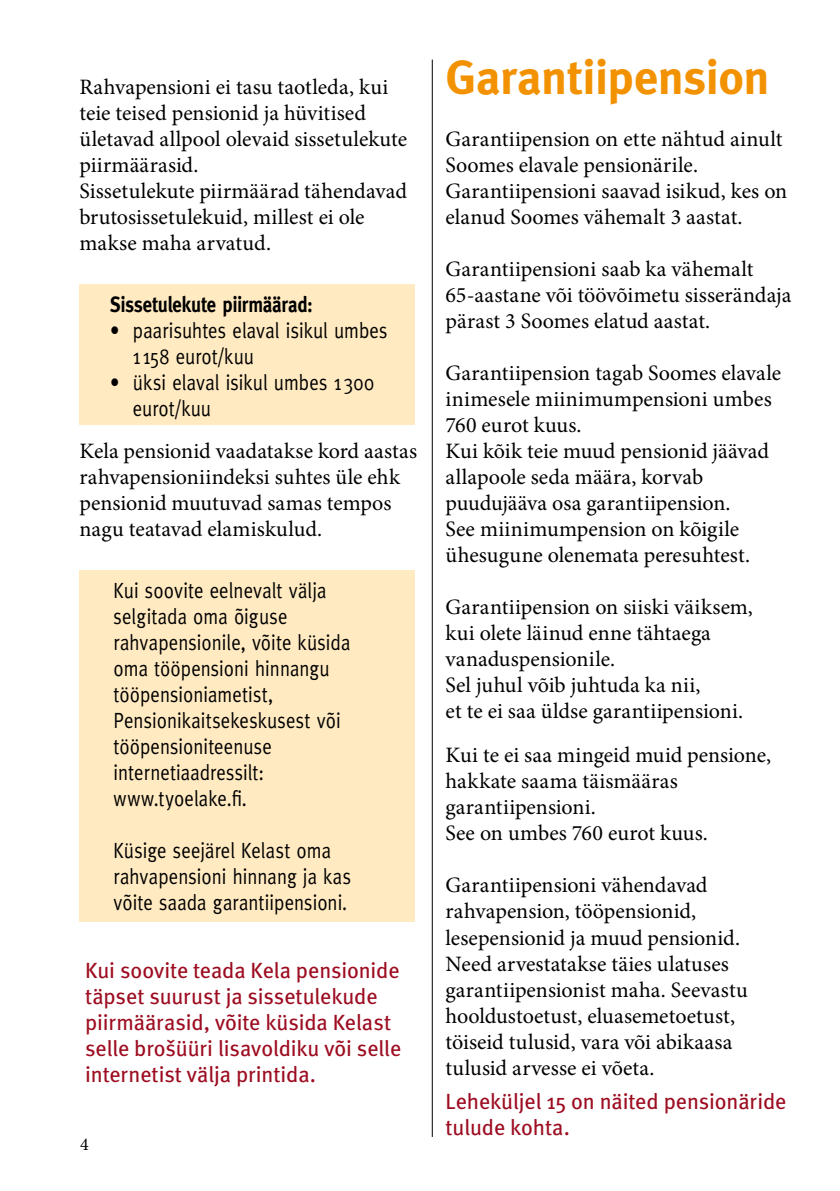
<style>
.page{position:relative;width:840px;height:1191px;background:#fff}
.page>*{position:absolute;margin:0;border:0;box-sizing:border-box;transform-origin:0 0}
.t1{font:700 48px "Meta";letter-spacing:-.01em;color:#f39200}
.t2{font:22px/26px "Minion Pro";letter-spacing:.005em;color:#000}
.t3{font:22px/26px "Meta";letter-spacing:.005em;color:#000;scale:.85 1}
.t4{font:22px/26px "Meta";letter-spacing:-.005em;color:#9d0d21}
.t5{font:700 22px "Meta";letter-spacing:-.005em;color:#000;scale:.85 1}
.t6{font:18px "Minion Pro";color:#000}
</style>
<div class="page">
<div style="left:79px;top:284px;width:336px;height:140px;background:#ffeac1"></div>
<div style="left:79px;top:570px;width:336px;height:351px;background:#ffeac1"></div>
<hr style="left:431px;top:60px;width:1px;height:1077px;background:#000">
<p class="t2" style="left:79px;top:74px;width:329px">Rahvapensioni ei tasu taotleda, kui teie teised pensionid ja hüvitised ületavad allpool olevaid sissetulekute piirmäärasid.<br>Sissetulekute piirmäärad tähendavad brutosissetulekuid, millest ei ole makse maha arvatud.</p>
<p class="t5" style="left:110px;top:292px;width:240px">Sissetulekute piirmäärad:</p>
<p class="t3" style="left:133px;top:317px;width:301px;text-indent:-23px">• paarisuhtes elaval isikul umbes<br>1 158 eurot/kuu</p>
<p class="t3" style="left:133px;top:369px;width:285px;text-indent:-23px">• üksi elaval isikul umbes 1300 eurot/kuu</p>
<p class="t2" style="left:79px;top:438px;width:339px">Kela pensionid vaadatakse kord aastas rahvapensioniindeksi suhtes üle ehk pensionid muutuvad samas tempos nagu teatavad elamiskulud.</p>
<p class="t3" style="left:113px;top:577px;width:280px">Kui soovite eelnevalt välja selgitada oma õiguse rahvapensionile, võite küsida oma tööpensioni hinnangu tööpensioniametist,<br>Pensionikaitsekeskusest või tööpensioniteenuse internetiaadressilt: www.tyoelake.fi.</p>
<p class="t3" style="left:113px;top:837px;width:281px">Küsige seejärel Kelast oma rahvapensioni hinnang ja kas võite saada garantiipensioni.</p>
<p class="t4" style="left:85px;top:957px;width:317px">Kui soovite teada Kela pensionide täpset suurust ja sissetulekude piirmäärasid, võite küsida Kelast selle brošüüri lisavoldiku või selle internetist välja printida.</p>
<p class="t6" style="left:80px;top:1132px;width:10px">4</p>
<h1 class="t1" style="left:445px;top:47px;width:325px">Garantiipension</h1>
<p class="t2" style="left:445px;top:126px;width:343px">Garantiipension on ette nähtud ainult Soomes elavale pensionärile.<br>Garantiipensioni saavad isikud, kes on elanud Soomes vähemalt 3 aastat.</p>
<p class="t2" style="left:445px;top:256px;width:347px">Garantiipensioni saab ka vähemalt<br>65-aastane või töövõimetu sisserändaja pärast 3 Soomes elatud aastat.</p>
<p class="t2" style="left:445px;top:360px;width:337px">Garantiipension tagab Soomes elavale inimesele miinimumpensioni umbes<br>760 eurot kuus.<br>Kui kõik teie muud pensionid jäävad allapoole seda määra, korvab puudujääva osa garantiipension.<br>See miinimumpension on kõigile ühesugune olenemata peresuhtest.</p>
<p class="t2" style="left:445px;top:594px;width:309px">Garantiipension on siiski väiksem, kui olete läinud enne tähtaega vanaduspensionile.<br>Sel juhul võib juhtuda ka nii,<br>et te ei saa üldse garantiipensioni.</p>
<p class="t2" style="left:445px;top:742px;width:327px">Kui te ei saa mingeid muid pensione, hakkate saama täismääras garantiipensioni.<br>See on umbes 760 eurot kuus.</p>
<p class="t2" style="left:445px;top:872px;width:303px">Garantiipensioni vähendavad rahvapension, tööpensionid, lesepensionid ja muud pensionid.<br>Need arvestatakse täies ulatuses garantiipensionist maha. Seevastu hooldustoetust, eluasemetoetust, töiseid tulusid, vara või abikaasa tulusid arvesse ei võeta.</p>
<p class="t4" style="left:445px;top:1087px;width:342px">Leheküljel 15 on näited pensionäride tulude kohta.</p>
</div>
